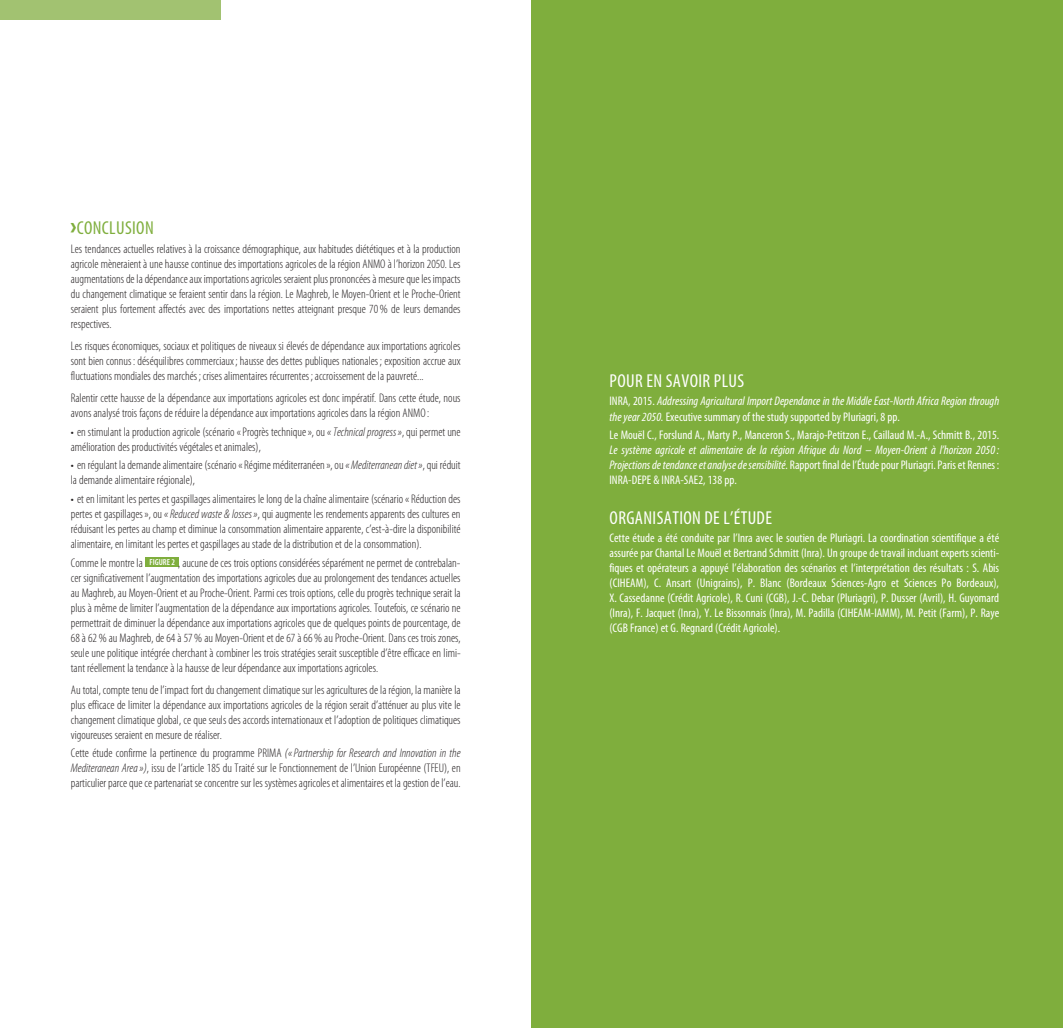
<style>
.page{position:relative;width:1063px;height:1028px;background:#fff}
.page>*{position:absolute;margin:0;border:0;box-sizing:border-box;transform-origin:0 0}
.t1{font:condensed 18.75px "Myriad Pro";letter-spacing:.02em;color:#fff}
.t2{font:condensed 18.75px "Myriad Pro";letter-spacing:.02em;color:#7fae3d}
.t3{font:300 condensed 12.5px/15px "Myriad Pro";color:#231f20;text-align:justify}
.t4{font:condensed 12.5px/15px "Myriad Pro";color:#fff;text-align:justify}
.t5{font:italic condensed 12.5px/15px "Myriad Pro";color:#fff}
.s1{font-weight:900;font-size:25px}
.s2{font-style:italic}
.s3{font-weight:600;font-size:8.75px;color:#fff}
.s4{font-style:normal}
</style>
<div class="page">
<div style="left:0;top:0;width:221px;height:19px;background:#a2c271"></div>
<div style="left:145px;top:557px;width:33px;height:9px;background:#7fae3d"></div>
<div style="left:531px;top:0;width:532px;height:1028px;background:#7fae3d"></div>
<h1 class="t2" style="left:71px;top:218px;width:84px"><span class="s1">›</span>CONCLUSION</h1>
<p class="t3" style="left:71px;top:242px;width:391px">Les tendances actuelles relatives à la croissance démographique, aux habitudes diététiques et à la production agricole mèneraient à une hausse continue des importations agricoles de la région ANMO à l’horizon 2050. Les augmentations de la dépendance aux importations agricoles seraient plus prononcées à mesure que les impacts du changement climatique se feraient sentir dans la région. Le Maghreb, le Moyen-Orient et le Proche-Orient seraient plus fortement affectés avec des importations nettes atteignant presque 70% de leurs demandes respectives.</p>
<p class="t3" style="left:71px;top:339px;width:391px">Les risques économiques, sociaux et politiques de niveaux si élevés de dépendance aux importations agricoles sont bien connus: déséquilibres commerciaux; hausse des dettes publiques nationales; exposition accrue aux fluctuations mondiales des marchés; crises alimentaires récurrentes; accroissement de la pauvreté...</p>
<p class="t3" style="left:71px;top:391px;width:391px">Ralentir cette hausse de la dépendance aux importations agricoles est donc impératif. Dans cette étude, nous avons analysé trois façons de réduire la dépendance aux importations agricoles dans la région ANMO :</p>
<p class="t3" style="left:71px;top:424px;width:391px">• en stimulant la production agricole (scénario «Progrès technique», ou <span class="s2">«Technical progress»</span>, qui permet une amélioration des productivités végétales et animales),</p>
<p class="t3" style="left:71px;top:458px;width:391px">• en régulant la demande alimentaire (scénario «Régime méditerranéen», ou <span class="s2">«Mediterranean diet»</span>, qui réduit la demande alimentaire régionale),</p>
<p class="t3" style="left:71px;top:491px;width:391px">• et en limitant les pertes et gaspillages alimentaires le long de la chaîne alimentaire (scénario «Réduction des pertes et gaspillages», ou <span class="s2">«Reduced waste &amp; losses»</span>, qui augmente les rendements apparents des cultures en réduisant les pertes au champ et diminue la consommation alimentaire apparente, c’est-à-dire la disponibilité alimentaire, en limitant les pertes et gaspillages au stade de la distribution et de la consommation).</p>
<p class="t3" style="left:71px;top:555px;width:391px">Comme le montre la <span class="s3">FIGURE 2</span> , aucune de ces trois options considérées séparément ne permet de contrebalan&shy;cer significativement l’augmentation des importations agricoles due au prolongement des tendances actuelles au Maghreb, au Moyen-Orient et au Proche-Orient. Parmi ces trois options, celle du progrès technique serait la plus à même de limiter l’augmentation de la dépendance aux importations agricoles. Toutefois, ce scénario ne permettrait de diminuer la dépendance aux importations agricoles que de quelques points de pourcentage, de 68 à 62% au Maghreb, de 64 à 57% au Moyen-Orient et de 67 à 66% au Proche-Orient. Dans ces trois zones, seule une politique intégrée cherchant à combiner les trois stratégies serait susceptible d’être efficace en limi&shy;tant réellement la tendance à la hausse de leur dépendance aux importations agricoles.</p>
<p class="t3" style="left:71px;top:682px;width:391px">Au total, compte tenu de l’impact fort du changement climatique sur les agricultures de la région, la manière la plus efficace de limiter la dépendance aux importations agricoles de la région serait d’atténuer au plus vite le changement climatique global, ce que seuls des accords internationaux et l’adoption de politiques climatiques vigoureuses seraient en mesure de réaliser.</p>
<p class="t3" style="left:71px;top:746px;width:391px">Cette étude confirme la pertinence du programme PRIMA <span class="s2">(«Partnership for Research and Innovation in the Mediteranean Area»)</span>, issu de l’article 185 du Traité sur le Fonctionnement de l’Union Européenne (TFEU), en particulier parce que ce partenariat se concentre sur les systèmes agricoles et alimentaires et la gestion de l’eau.</p>
<h1 class="t1" style="left:610px;top:370px;width:136px">POUR EN SAVOIR PLUS</h1>
<p class="t5" style="left:609px;top:394px;width:391px"><span class="s4">INRA, 2015.</span> Addressing Agricultural Import Dependance in the Middle East-North Africa Region through the year 2050. <span class="s4">Executive summary of the study supported by Pluriagri, 8 pp.</span></p>
<p class="t4" style="left:609px;top:427px;width:391px">Le Mouël C., Forslund A., Marty P., Manceron S., Marajo-Petitzon E., Caillaud M.-A., Schmitt B., 2015.</p>
<p class="t5" style="left:609px;top:443px;width:391px;text-align:justify">Le système agricole et alimentaire de la région Afrique du Nord – Moyen-Orient à l’horizon 2050:<br>Projections de tendance et analyse de sensibilité. <span class="s4">Rapport final de l’Étude pour Pluriagri. Paris et Rennes:<br>INRA-DEPE &amp; INRA-SAE2, 138 pp.</span></p>
<h1 class="t1" style="left:610px;top:507px;width:164px">ORGANISATION DE L’ÉTUDE</h1>
<p class="t4" style="left:609px;top:531px;width:391px">Cette étude a été conduite par l’Inra avec le soutien de Pluriagri. La coordination scientifique a été assurée par Chantal Le Mouël et Bertrand Schmitt (Inra). Un groupe de travail incluant experts scienti&shy;fiques et opérateurs a appuyé l’élaboration des scénarios et l’interprétation des résultats : S. Abis (CIHEAM), C. Ansart (Unigrains), P. Blanc (Bordeaux Sciences-Agro et Sciences Po Bordeaux), X. Cassedanne (Crédit Agricole), R. Cuni (CGB), J.-C. Debar (Pluriagri), P. Dusser (Avril), H. Guyomard (Inra), F. Jacquet (Inra), Y. Le Bissonnais (Inra), M. Padilla (CIHEAM-IAMM), M. Petit (Farm), P. Raye (CGB France) et G. Regnard (Crédit Agricole).</p>
</div>
